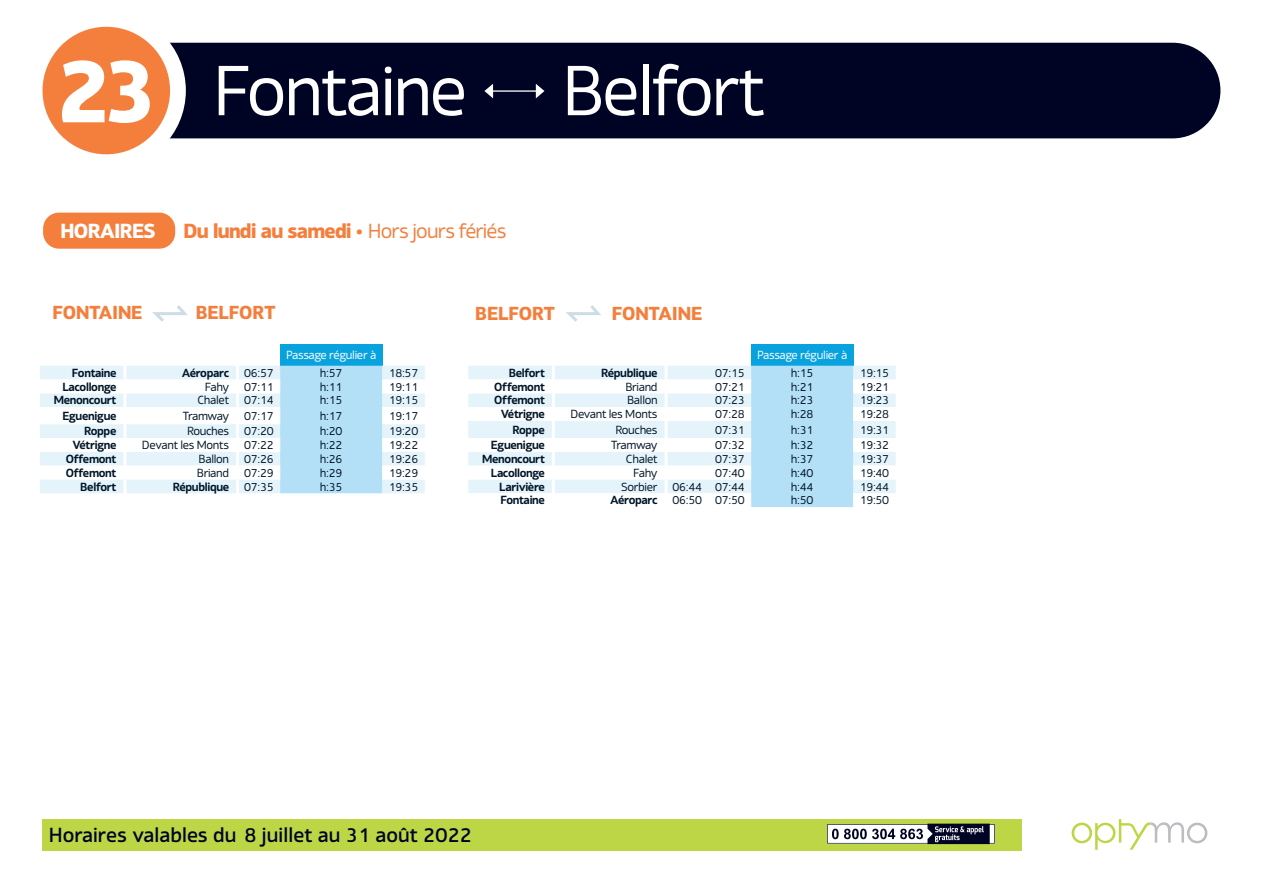
<style>
.page{position:relative;width:1263px;height:893px;background:#fff}
.page>*{position:absolute;margin:0;border:0;box-sizing:border-box;transform-origin:0 0}
.t1{font:67.5px "Xyngia";letter-spacing:-.04em;color:#fff}
.t2{font:500 19.5px "Xyngia";color:#000424}
.t3{font:700 19.5px "Xyngia";letter-spacing:-.03em;color:#f47f3d}
.t4{font:700 19.5px "Xyngia";letter-spacing:-.04em;color:#fff}
.Arrêt_Gauche{font:700 18px "Xyngia";letter-spacing:-.005em;color:#f47f3d}
.Arrêt_Droite{font:700 18px "Xyngia";color:#f47f3d}
.t5{font:11.25px "Xyngia";letter-spacing:-.02em;color:#001527}
.t6{font:600 11.25px "Xyngia";letter-spacing:-.03em;color:#001527}
.t7{font:11.25px "Xyngia";letter-spacing:-.03em;color:#fff}
.t8{font:11.25px "Xyngia";letter-spacing:-.055em;color:#001527}
.s1{font-weight:700;font-size:87px}
.s2{font-weight:100}
.s3{font-weight:400}
</style>
<div class="page">
<div style="left:43px;top:43px;width:1177px;height:95px;background:#000424;border-radius:48px"></div>
<svg style="left:1071px;top:819px;width:136px;height:31px"></svg>
<div style="left:43px;top:819px;width:298px;height:31px;background:#bcd646"></div>
<div style="left:244px;top:819px;width:778px;height:31px;background:#bcd646"></div>
<div style="left:35px;top:19px;width:143px;height:143px;background:#f47f3d;border-radius:50%"></div>
<div style="left:27px;top:11px;width:159px;height:159px;border:16px solid #fff;border-radius:50%"></div>
<svg style="left:827px;top:824px;width:168px;height:20px"></svg>
<div style="left:43px;top:213px;width:132px;height:36px;background:#f47f3d;border-radius:16px"></div>
<div style="left:280px;top:344px;width:102px;height:22px;background:#08a2de"></div>
<svg style="left:40px;top:366px;width:385px;height:127px"></svg>
<hr style="left:123px;top:479px;width:3px;height:14px;background:#fff">
<hr style="left:236px;top:479px;width:3px;height:14px;background:#fff">
<div style="left:751px;top:344px;width:102px;height:22px;background:#08a2de"></div>
<div style="left:468px;top:366px;width:428px;height:13px;background:#e5f4fb"></div>
<svg style="left:751px;top:366px;width:102px;height:13px"></svg>
<svg style="left:468px;top:379px;width:428px;height:128px"></svg>
<svg style="left:552px;top:366px;width:3px;height:13px"></svg>
<hr style="left:664px;top:366px;width:4px;height:13px;background:#fff">
<hr style="left:552px;top:379px;width:3px;height:14px;background:#fff">
<hr style="left:664px;top:379px;width:4px;height:14px;background:#fff">
<hr style="left:552px;top:393px;width:3px;height:14px;background:#fff">
<hr style="left:664px;top:393px;width:4px;height:14px;background:#fff">
<hr style="left:552px;top:407px;width:3px;height:14px;background:#fff">
<hr style="left:664px;top:407px;width:4px;height:14px;background:#fff">
<hr style="left:552px;top:421px;width:3px;height:17px;background:#fff">
<hr style="left:664px;top:421px;width:4px;height:17px;background:#fff">
<hr style="left:552px;top:438px;width:3px;height:14px;background:#fff">
<hr style="left:664px;top:438px;width:4px;height:14px;background:#fff">
<hr style="left:552px;top:452px;width:3px;height:14px;background:#fff">
<hr style="left:664px;top:452px;width:4px;height:14px;background:#fff">
<svg style="left:552px;top:466px;width:3px;height:13px"></svg>
<hr style="left:664px;top:466px;width:4px;height:13px;background:#fff">
<hr style="left:552px;top:479px;width:3px;height:14px;background:#fff">
<hr style="left:664px;top:479px;width:4px;height:14px;background:#fff">
<hr style="left:552px;top:493px;width:3px;height:14px;background:#fff">
<hr style="left:664px;top:493px;width:4px;height:14px;background:#fff">
<svg style="left:152px;top:305px;width:36px;height:17px"></svg>
<svg style="left:566px;top:305px;width:35px;height:17px"></svg>
<h1 class="t1" style="left:58px;top:41px;width:709px"><span class="s1">23</span> Fontaine <span class="s2">↔</span> Belfort</h1>
<p class="t4" style="left:61px;top:215px;width:97px">HORAIRES</p>
<p class="t3" style="left:183px;top:215px;width:325px">Du lundi au samedi • <span class="s3">Hors jours fériés</span></p>
<p class="Arrêt_Gauche" style="left:53px;top:298px;width:91px">FONTAINE</p>
<p class="Arrêt_Droite" style="left:196px;top:298px;width:81px">BELFORT</p>
<p class="Arrêt_Gauche" style="left:475px;top:300px;width:81px">BELFORT</p>
<p class="Arrêt_Droite" style="left:612px;top:300px;width:92px">FONTAINE</p>
<p class="t7" style="left:286px;top:347px;width:92px">Passage régulier à</p>
<p class="t7" style="left:757px;top:347px;width:92px">Passage régulier à</p>
<p class="t6" style="left:72px;top:364px;width:46px">Fontaine</p>
<p class="t6" style="left:182px;top:364px;width:49px">Aéroparc</p>
<p class="t5" style="left:244px;top:364px;width:31px">06:57</p>
<p class="t5" style="left:320px;top:364px;width:24px">h:57</p>
<p class="t5" style="left:389px;top:364px;width:31px">18:57</p>
<p class="t6" style="left:62px;top:378px;width:56px">Lacollonge</p>
<p class="t5" style="left:205px;top:378px;width:26px">Fahy</p>
<p class="t5" style="left:244px;top:378px;width:31px">07:11</p>
<p class="t5" style="left:320px;top:378px;width:24px">h:11</p>
<p class="t5" style="left:389px;top:378px;width:31px">19:11</p>
<p class="t6" style="left:54px;top:392px;width:64px">Menoncourt</p>
<p class="t5" style="left:198px;top:392px;width:33px">Chalet</p>
<p class="t5" style="left:244px;top:392px;width:31px">07:14</p>
<p class="t5" style="left:320px;top:392px;width:24px">h:15</p>
<p class="t5" style="left:389px;top:392px;width:31px">19:15</p>
<p class="t6" style="left:62px;top:407px;width:55px">Eguenigue</p>
<p class="t8" style="left:183px;top:407px;width:48px">Tramway</p>
<p class="t5" style="left:244px;top:407px;width:31px">07:17</p>
<p class="t5" style="left:320px;top:407px;width:24px">h:17</p>
<p class="t5" style="left:389px;top:407px;width:31px">19:17</p>
<p class="t6" style="left:84px;top:423px;width:34px">Roppe</p>
<p class="t5" style="left:187px;top:423px;width:44px">Rouches</p>
<p class="t5" style="left:244px;top:423px;width:31px">07:20</p>
<p class="t5" style="left:320px;top:423px;width:24px">h:20</p>
<p class="t5" style="left:389px;top:423px;width:31px">19:20</p>
<p class="t6" style="left:72px;top:436px;width:46px">Vétrigne</p>
<p class="t5" style="left:142px;top:437px;width:89px">Devant les Monts</p>
<p class="t5" style="left:244px;top:437px;width:31px">07:22</p>
<p class="t5" style="left:320px;top:437px;width:24px">h:22</p>
<p class="t5" style="left:389px;top:437px;width:31px">19:22</p>
<p class="t6" style="left:66px;top:450px;width:52px">Offemont</p>
<p class="t5" style="left:199px;top:451px;width:32px">Ballon</p>
<p class="t5" style="left:244px;top:451px;width:31px">07:26</p>
<p class="t5" style="left:320px;top:451px;width:24px">h:26</p>
<p class="t5" style="left:389px;top:451px;width:31px">19:26</p>
<p class="t6" style="left:66px;top:464px;width:52px">Offemont</p>
<p class="t5" style="left:197px;top:464px;width:34px">Briand</p>
<p class="t5" style="left:244px;top:464px;width:31px">07:29</p>
<p class="t5" style="left:320px;top:464px;width:24px">h:29</p>
<p class="t5" style="left:389px;top:464px;width:31px">19:29</p>
<p class="t6" style="left:80px;top:478px;width:38px">Belfort</p>
<p class="t6" style="left:173px;top:478px;width:58px">République</p>
<p class="t5" style="left:244px;top:478px;width:31px">07:35</p>
<p class="t5" style="left:320px;top:478px;width:24px">h:35</p>
<p class="t5" style="left:389px;top:478px;width:31px">19:35</p>
<p class="t6" style="left:509px;top:364px;width:38px">Belfort</p>
<p class="t6" style="left:601px;top:364px;width:58px">République</p>
<p class="t5" style="left:715px;top:364px;width:31px">07:15</p>
<p class="t5" style="left:791px;top:364px;width:24px">h:15</p>
<p class="t5" style="left:860px;top:364px;width:31px">19:15</p>
<p class="t6" style="left:494px;top:378px;width:52px">Offemont</p>
<p class="t5" style="left:625px;top:378px;width:34px">Briand</p>
<p class="t5" style="left:715px;top:378px;width:31px">07:21</p>
<p class="t5" style="left:791px;top:378px;width:24px">h:21</p>
<p class="t5" style="left:860px;top:378px;width:31px">19:21</p>
<p class="t6" style="left:494px;top:392px;width:52px">Offemont</p>
<p class="t5" style="left:627px;top:392px;width:32px">Ballon</p>
<p class="t5" style="left:715px;top:392px;width:31px">07:23</p>
<p class="t5" style="left:791px;top:392px;width:24px">h:23</p>
<p class="t5" style="left:860px;top:392px;width:31px">19:23</p>
<p class="t6" style="left:501px;top:406px;width:46px">Vétrigne</p>
<p class="t5" style="left:570px;top:406px;width:89px">Devant les Monts</p>
<p class="t5" style="left:715px;top:406px;width:31px">07:28</p>
<p class="t5" style="left:791px;top:406px;width:24px">h:28</p>
<p class="t5" style="left:860px;top:406px;width:31px">19:28</p>
<p class="t6" style="left:513px;top:421px;width:34px">Roppe</p>
<p class="t5" style="left:615px;top:421px;width:44px">Rouches</p>
<p class="t5" style="left:715px;top:421px;width:31px">07:31</p>
<p class="t5" style="left:791px;top:421px;width:24px">h:31</p>
<p class="t5" style="left:860px;top:421px;width:31px">19:31</p>
<p class="t6" style="left:491px;top:436px;width:55px">Eguenigue</p>
<p class="t8" style="left:611px;top:437px;width:48px">Tramway</p>
<p class="t5" style="left:715px;top:437px;width:31px">07:32</p>
<p class="t5" style="left:791px;top:437px;width:24px">h:32</p>
<p class="t5" style="left:860px;top:437px;width:31px">19:32</p>
<p class="t6" style="left:482px;top:450px;width:64px">Menoncourt</p>
<p class="t5" style="left:626px;top:451px;width:33px">Chalet</p>
<p class="t5" style="left:715px;top:451px;width:31px">07:37</p>
<p class="t5" style="left:791px;top:451px;width:24px">h:37</p>
<p class="t5" style="left:860px;top:451px;width:31px">19:37</p>
<p class="t6" style="left:491px;top:464px;width:56px">Lacollonge</p>
<p class="t5" style="left:633px;top:464px;width:26px">Fahy</p>
<p class="t5" style="left:715px;top:464px;width:31px">07:40</p>
<p class="t5" style="left:791px;top:464px;width:24px">h:40</p>
<p class="t5" style="left:860px;top:464px;width:31px">19:40</p>
<p class="t6" style="left:499px;top:478px;width:47px">Larivière</p>
<p class="t5" style="left:621px;top:478px;width:38px">Sorbier</p>
<p class="t5" style="left:673px;top:478px;width:31px">06:44</p>
<p class="t5" style="left:715px;top:478px;width:31px">07:44</p>
<p class="t5" style="left:791px;top:478px;width:24px">h:44</p>
<p class="t5" style="left:860px;top:478px;width:31px">19:44</p>
<p class="t6" style="left:500px;top:492px;width:46px">Fontaine</p>
<p class="t6" style="left:610px;top:492px;width:49px">Aéroparc</p>
<p class="t5" style="left:673px;top:492px;width:31px">06:50</p>
<p class="t5" style="left:715px;top:492px;width:31px">07:50</p>
<p class="t5" style="left:791px;top:492px;width:24px">h:50</p>
<p class="t5" style="left:860px;top:492px;width:31px">19:50</p>
<h2 class="t2" style="left:49px;top:820px;width:425px">Horaires valables du 8 juillet au 31 août 2022</h2>
</div>
